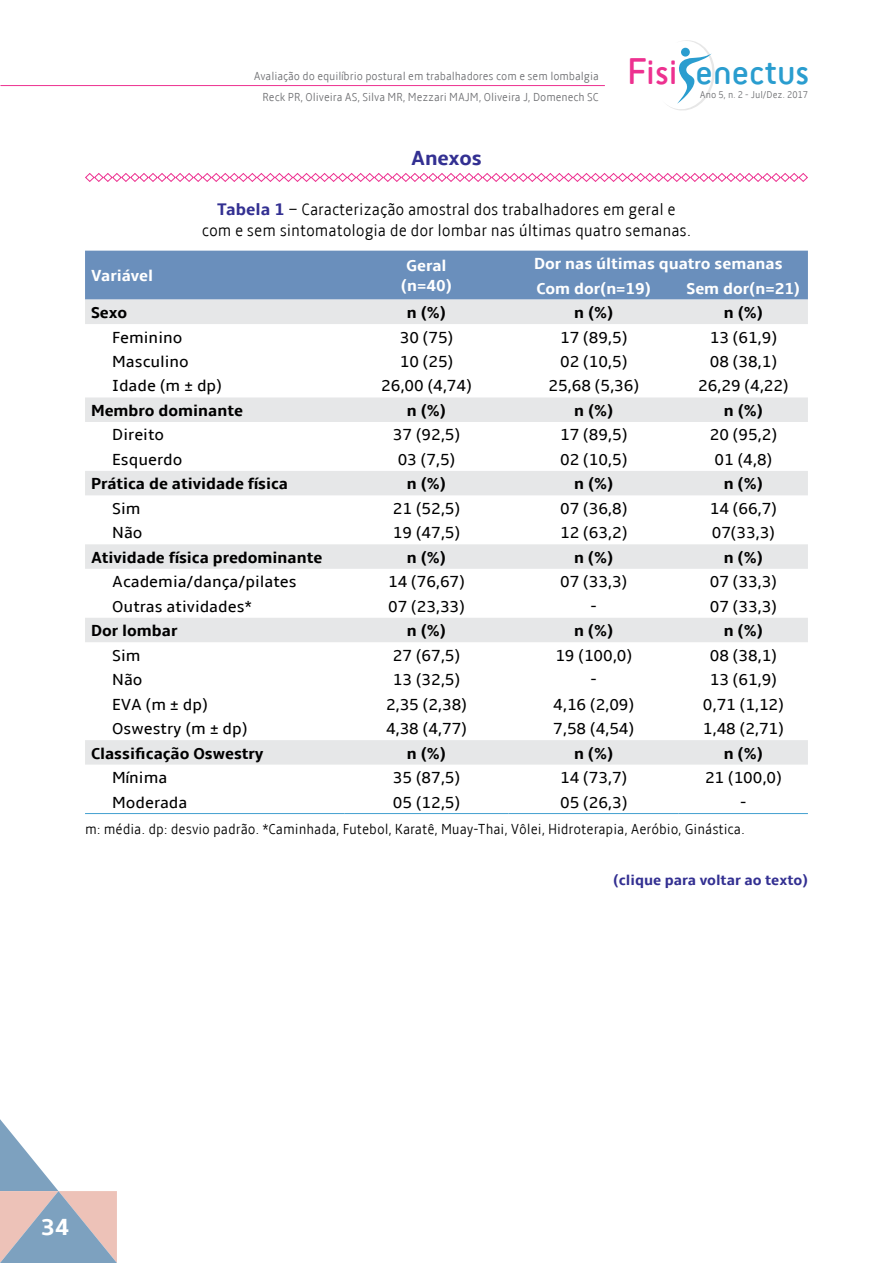
<style>
.page{position:relative;width:893px;height:1263px;background:#fff}
.page>*{position:absolute;margin:0;border:0;box-sizing:border-box;transform-origin:0 0}
.t1{font:37.65px "Sci Fly Sans";color:#2a9dcf}
.t2{font:37.65px "Sci Fly Sans";color:#ed3190}
.t3{font:700 24px "Amble";color:#fff}
.t4{font:700 21px "Amble";letter-spacing:-.01em;color:#333092}
.t5{font:300 condensed 17.25px/20.7px "Amble";color:#000;text-align:center}
.t6{font:16.5px "Amble";color:#000}
.t7{font:700 16.5px "Amble";color:#000}
.t8{font:700 16.5px/19.8px "Amble";color:#fff;text-align:center}
.t9{font:300 condensed 15px "Amble";color:#000}
.t10{font:700 15px "Amble";color:#333092}
.t11{font:300 condensed 12px/21px "Amble";color:#6d6e71;text-align:right}
.t12{font:300 condensed 10.2px "Amble";color:#6d6e71}
.s1{font-weight:700;font-stretch:normal;color:#333092}
</style>
<div class="page">
<hr style="left:0;top:85px;width:605px;height:1px;background:#ed3190">
<svg style="left:667px;top:40px;width:48px;height:71px"></svg>
<svg style="left:0;top:1119px;width:117px;height:144px"></svg>
<svg style="left:85px;top:173px;width:723px;height:9px"></svg>
<svg style="left:85px;top:251px;width:723px;height:73px;background:#93acca"></svg>
<svg style="left:85px;top:397px;width:723px;height:368px"></svg>
<hr style="left:679px;top:813px;width:129px;height:1px;background:#42a0d0">
<hr style="left:85px;top:813px;width:259px;height:1px;background:#42a0d0">
<hr style="left:344px;top:813px;width:165px;height:1px;background:#42a0d0">
<hr style="left:509px;top:813px;width:170px;height:1px;background:#42a0d0">
<p class="t11" style="left:254px;top:65px;width:347px">Avaliação do equilíbrio postural em trabalhadores com e sem lombalgia<br>Reck PR, Oliveira AS, Silva MR, Mezzari MAJM, Oliveira J, Domenech SC</p>
<h1 class="t2" style="left:627px;top:50px;width:52px">Fisi</h1>
<h1 class="t1" style="left:696px;top:50px;width:115px">enectus</h1>
<p class="t12" style="left:700px;top:89px;width:109px">Ano 5, n. 2 - Jul/Dez. 2017</p>
<p class="t4" style="left:411px;top:146px;width:72px">Anexos</p>
<p class="t5" style="left:202px;top:200px;width:491px"><span class="s1">Tabela 1</span> – Caracterização amostral dos trabalhadores em geral e com e sem sintomatologia de dor lombar nas últimas quatro semanas.</p>
<p class="t8" style="left:91px;top:266px;width:64px">Variável</p>
<p class="t8" style="left:401px;top:256px;width:52px">Geral (n=40)</p>
<p class="t8" style="left:534px;top:252px;width:250px;line-height:24.5px;text-align:left">Dor nas últimas quatro semanas<br>Com dor(n=19)</p>
<p class="t8" style="left:686px;top:278px;width:115px">Sem dor(n=21)</p>
<p class="t7" style="left:91px;top:303px;width:38px">Sexo</p>
<p class="t7" style="left:407px;top:303px;width:41px">n (%)</p>
<p class="t7" style="left:574px;top:303px;width:41px">n (%)</p>
<p class="t7" style="left:724px;top:303px;width:41px">n (%)</p>
<p class="t6" style="left:112px;top:327px;width:72px">Feminino</p>
<p class="t6" style="left:400px;top:327px;width:55px">30 (75)</p>
<p class="t6" style="left:560px;top:327px;width:69px">17 (89,5)</p>
<p class="t6" style="left:710px;top:327px;width:69px">13 (61,9)</p>
<p class="t6" style="left:112px;top:352px;width:78px">Masculino</p>
<p class="t6" style="left:400px;top:352px;width:55px">10 (25)</p>
<p class="t6" style="left:560px;top:352px;width:69px">02 (10,5)</p>
<p class="t6" style="left:710px;top:352px;width:69px">08 (38,1)</p>
<p class="t6" style="left:112px;top:376px;width:111px">Idade (m ± dp)</p>
<p class="t6" style="left:381px;top:376px;width:92px">26,00 (4,74)</p>
<p class="t6" style="left:549px;top:376px;width:92px">25,68 (5,36)</p>
<p class="t6" style="left:698px;top:376px;width:92px">26,29 (4,22)</p>
<p class="t7" style="left:91px;top:401px;width:153px">Membro dominante</p>
<p class="t7" style="left:407px;top:401px;width:41px">n (%)</p>
<p class="t7" style="left:574px;top:401px;width:41px">n (%)</p>
<p class="t7" style="left:724px;top:401px;width:41px">n (%)</p>
<p class="t6" style="left:112px;top:425px;width:53px">Direito</p>
<p class="t6" style="left:393px;top:425px;width:69px">37 (92,5)</p>
<p class="t6" style="left:560px;top:425px;width:69px">17 (89,5)</p>
<p class="t6" style="left:710px;top:425px;width:69px">20 (95,2)</p>
<p class="t6" style="left:112px;top:450px;width:71px">Esquerdo</p>
<p class="t6" style="left:398px;top:450px;width:59px">03 (7,5)</p>
<p class="t6" style="left:560px;top:450px;width:69px">02 (10,5)</p>
<p class="t6" style="left:715px;top:450px;width:59px">01 (4,8)</p>
<p class="t7" style="left:91px;top:474px;width:198px">Prática de atividade física</p>
<p class="t7" style="left:407px;top:474px;width:41px">n (%)</p>
<p class="t7" style="left:574px;top:474px;width:41px">n (%)</p>
<p class="t7" style="left:724px;top:474px;width:41px">n (%)</p>
<p class="t6" style="left:112px;top:499px;width:30px">Sim</p>
<p class="t6" style="left:393px;top:499px;width:69px">21 (52,5)</p>
<p class="t6" style="left:560px;top:499px;width:69px">07 (36,8)</p>
<p class="t6" style="left:710px;top:499px;width:69px">14 (66,7)</p>
<p class="t6" style="left:112px;top:523px;width:32px">Não</p>
<p class="t6" style="left:393px;top:523px;width:69px">19 (47,5)</p>
<p class="t6" style="left:560px;top:523px;width:69px">12 (63,2)</p>
<p class="t6" style="left:712px;top:523px;width:65px">07(33,3)</p>
<p class="t7" style="left:91px;top:548px;width:233px">Atividade física predominante</p>
<p class="t7" style="left:407px;top:548px;width:41px">n (%)</p>
<p class="t7" style="left:574px;top:548px;width:41px">n (%)</p>
<p class="t7" style="left:724px;top:548px;width:41px">n (%)</p>
<p class="t6" style="left:112px;top:572px;width:186px">Academia/dança/pilates</p>
<p class="t6" style="left:388px;top:572px;width:78px">14 (76,67)</p>
<p class="t6" style="left:560px;top:572px;width:69px">07 (33,3)</p>
<p class="t6" style="left:710px;top:572px;width:69px">07 (33,3)</p>
<p class="t6" style="left:112px;top:597px;width:141px">Outras atividades*</p>
<p class="t6" style="left:388px;top:597px;width:78px">07 (23,33)</p>
<p class="t6" style="left:590px;top:597px;width:8px">-</p>
<p class="t6" style="left:710px;top:597px;width:69px">07 (33,3)</p>
<p class="t7" style="left:91px;top:621px;width:88px">Dor lombar</p>
<p class="t7" style="left:407px;top:621px;width:41px">n (%)</p>
<p class="t7" style="left:574px;top:621px;width:41px">n (%)</p>
<p class="t7" style="left:724px;top:621px;width:41px">n (%)</p>
<p class="t6" style="left:112px;top:646px;width:30px">Sim</p>
<p class="t6" style="left:393px;top:646px;width:69px">27 (67,5)</p>
<p class="t6" style="left:555px;top:646px;width:78px">19 (100,0)</p>
<p class="t6" style="left:710px;top:646px;width:69px">08 (38,1)</p>
<p class="t6" style="left:112px;top:670px;width:32px">Não</p>
<p class="t6" style="left:393px;top:670px;width:69px">13 (32,5)</p>
<p class="t6" style="left:590px;top:670px;width:8px">-</p>
<p class="t6" style="left:710px;top:670px;width:69px">13 (61,9)</p>
<p class="t6" style="left:112px;top:695px;width:97px">EVA (m ± dp)</p>
<p class="t6" style="left:386px;top:695px;width:82px">2,35 (2,38)</p>
<p class="t6" style="left:553px;top:695px;width:82px">4,16 (2,09)</p>
<p class="t6" style="left:703px;top:695px;width:82px">0,71 (1,12)</p>
<p class="t6" style="left:112px;top:719px;width:137px">Oswestry (m ± dp)</p>
<p class="t6" style="left:386px;top:719px;width:82px">4,38 (4,77)</p>
<p class="t6" style="left:553px;top:719px;width:82px">7,58 (4,54)</p>
<p class="t6" style="left:703px;top:719px;width:82px">1,48 (2,71)</p>
<p class="t7" style="left:91px;top:743px;width:174px">Classificação Oswestry</p>
<p class="t7" style="left:407px;top:743px;width:41px">n (%)</p>
<p class="t7" style="left:574px;top:743px;width:41px">n (%)</p>
<p class="t7" style="left:724px;top:743px;width:41px">n (%)</p>
<p class="t6" style="left:112px;top:768px;width:57px">Mínima</p>
<p class="t6" style="left:393px;top:768px;width:69px">35 (87,5)</p>
<p class="t6" style="left:560px;top:768px;width:69px">14 (73,7)</p>
<p class="t6" style="left:705px;top:768px;width:78px">21 (100,0)</p>
<p class="t6" style="left:112px;top:792px;width:77px">Moderada</p>
<p class="t6" style="left:393px;top:792px;width:69px">05 (12,5)</p>
<p class="t6" style="left:560px;top:792px;width:69px">05 (26,3)</p>
<p class="t6" style="left:740px;top:792px;width:8px">-</p>
<p class="t9" style="left:85px;top:821px;width:661px">m: média. dp: desvio padrão. *Caminhada, Futebol, Karatê, Muay-Thai, Vôlei, Hidroterapia, Aeróbio, Ginástica.</p>
<p class="t10" style="left:613px;top:872px;width:196px">(clique para voltar ao texto)</p>
<h2 class="t3" style="left:41px;top:1213px;width:30px">34</h2>
</div>
